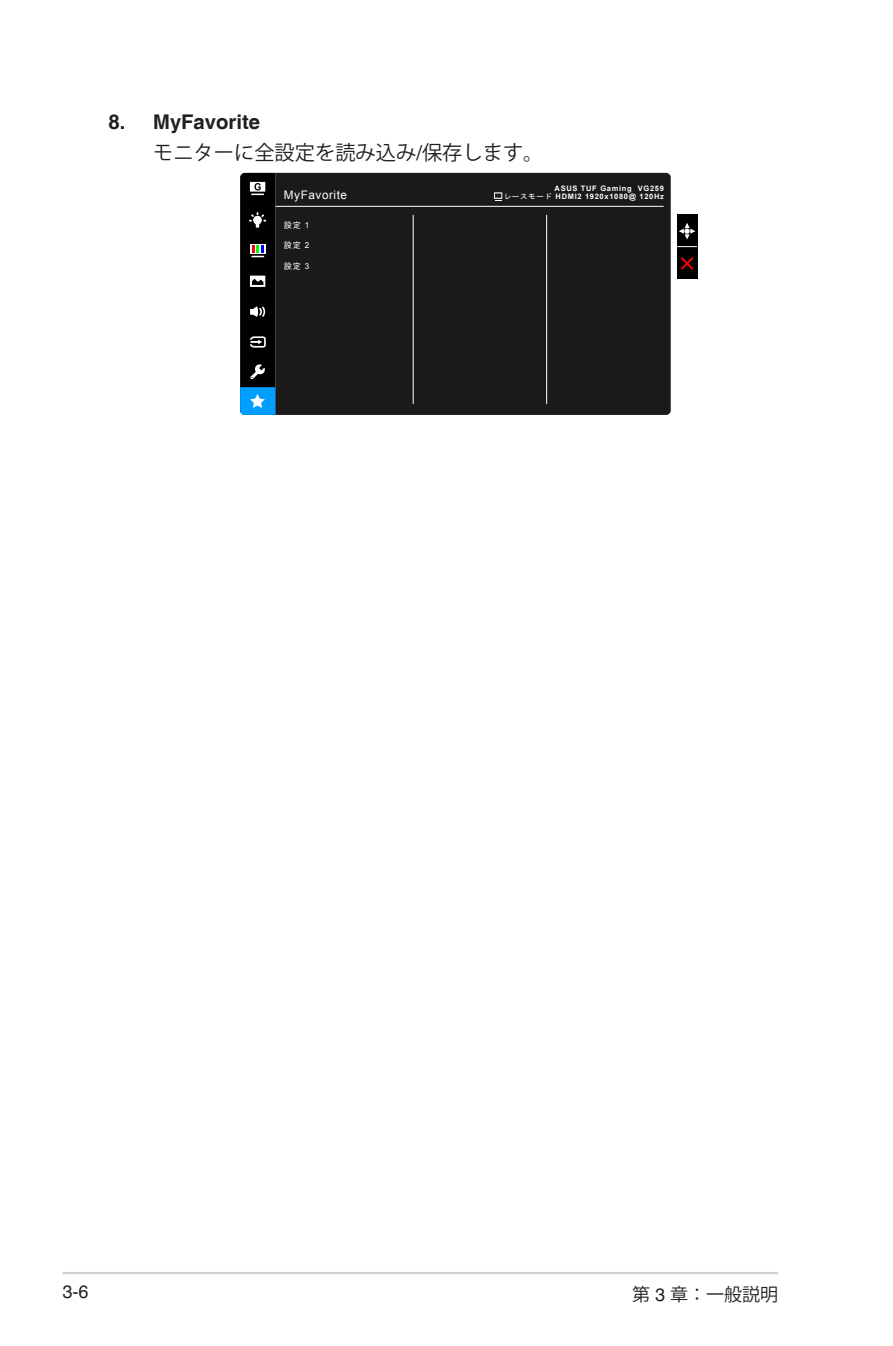
<style>
.page{position:relative;width:893px;height:1346px;background:#fff}
.page>*{position:absolute;margin:0;border:0;box-sizing:border-box;transform-origin:0 0}
.t1{font:20.25px "Koz Go Pro";color:#231f20}
.t2{font:700 20.25px "Helvetica";color:#231f20}
.t3{font:18px "Koz Go Pro";color:#231f20}
.t4{font:18px "Helvetica";color:#231f20}
.t5{font:11.7px "Arial";letter-spacing:.05em;color:#fff}
.t6{font:8.1px "MS Gothic";color:#fff}
.t7{font:700 7.42px/8.8px "Arial";letter-spacing:.09em;color:#fff;text-align:right}
.s1{font-family:"Helvetica"}
.s2{font-family:"MS Gothic";font-weight:400}
.s3{font-family:"Arial"}
</style>
<div class="page">
<hr style="left:63px;top:1272px;width:715px;height:2px;background:#d1d2d4">
<div style="left:276px;top:173px;width:395px;height:242px;background:#1a1a1a"></div>
<hr style="left:276px;top:206px;width:388px;height:1px;background:#fff">
<hr style="left:413px;top:215px;width:1px;height:189px;background:#fff">
<hr style="left:546px;top:215px;width:1px;height:189px;background:#fff">
<div style="left:677px;top:214px;width:20px;height:65px;background:#000"></div>
<svg style="left:677px;top:246px;width:20px;height:1px"></svg>
<svg style="left:679px;top:223px;width:16px;height:16px"></svg>
<svg style="left:681px;top:257px;width:12px;height:13px"></svg>
<svg style="left:494px;top:192px;width:8px;height:7px"></svg>
<svg style="left:495px;top:193px;width:6px;height:8px"></svg>
<svg style="left:240px;top:173px;width:36px;height:242px;background:#1a2b34"></svg>
<h1 class="t2" style="left:108px;top:110px;width:153px">8. MyFavorite</h1>
<h1 class="t1" style="left:153px;top:139px;width:392px">モニターに全設定を読み込み<span class="s1">/</span>保存します。</h1>
<p class="t7" style="left:504px;top:184px;width:162px">ASUS TUF Gaming VG259<br><span class="s2">レースモード</span> HDMI2 1920x1080@ 120Hz</p>
<p class="t6" style="left:284px;top:221px;width:27px">設定 <span class="s3">1</span></p>
<p class="t6" style="left:284px;top:241px;width:27px">設定 <span class="s3">2</span></p>
<p class="t6" style="left:284px;top:262px;width:27px">設定 <span class="s3">3</span></p>
<h3 class="t5" style="left:284px;top:188px;width:65px">MyFavorite</h3>
<h2 class="t4" style="left:63px;top:1281px;width:28px">3-6</h2>
<h2 class="t3" style="left:632px;top:1283px;width:148px">第 <span class="s1">3</span> 章：一般説明</h2>
</div>
